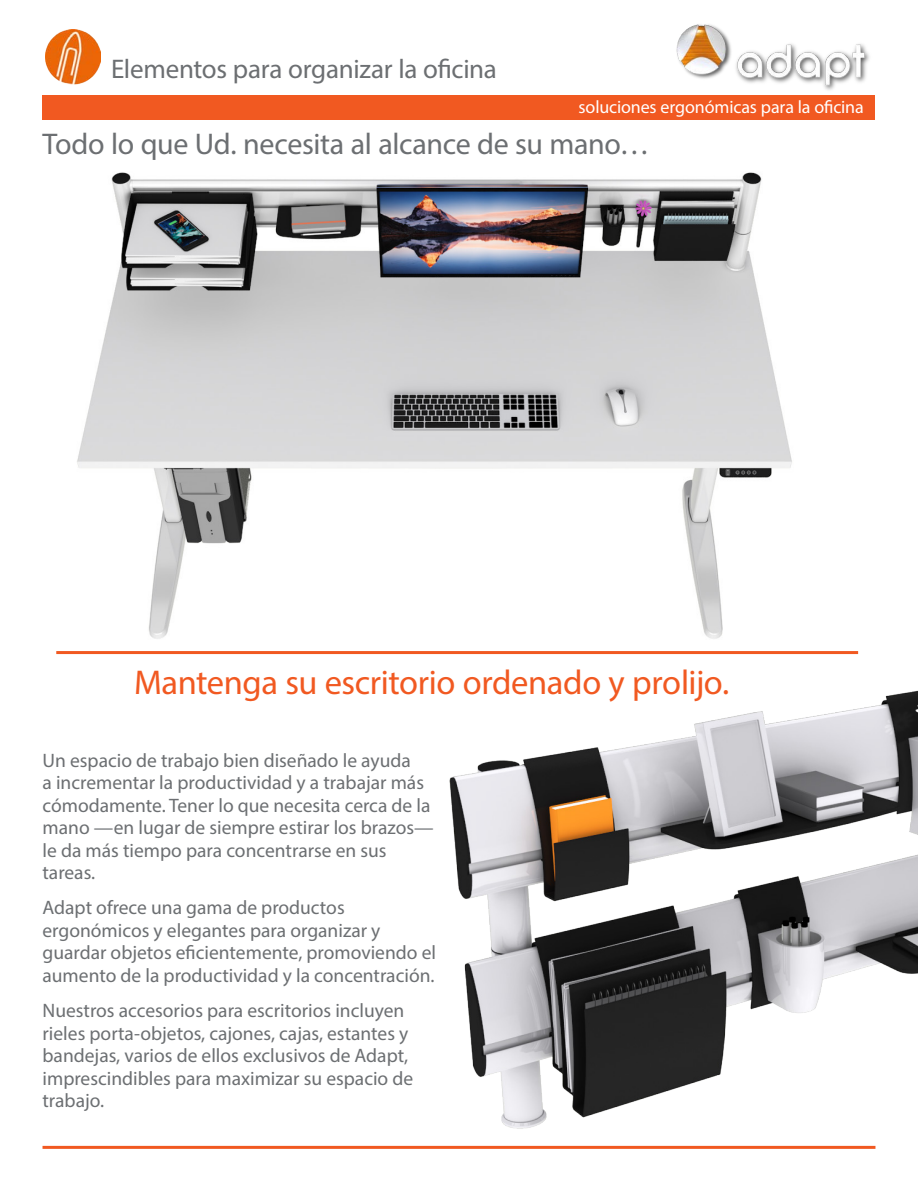
<style>
.page{position:relative;width:918px;height:1188px;background:#fff}
.page>*{position:absolute;margin:0;border:0;box-sizing:border-box;transform-origin:0 0}
.t1{font:34.5px "Myriad Pro";letter-spacing:-.01em;color:#f15921}
.t2{font:30px "Myriad Pro";letter-spacing:-.01em;color:#6c6f72}
.t3{font:27px "Myriad Pro";letter-spacing:-.01em;color:#6c6f72}
.parrafo_1{font:19.5px/22.5px "Myriad Pro";color:#6c6f72}
.t4{font:18px "Myriad Pro";letter-spacing:-.005em;color:#fff}
</style>
<div class="page">
<img style="left:77px;top:172px;width:715px;height:467px">
<img style="left:676px;top:24px;width:194px;height:66px">
<img style="left:46px;top:29px;width:54px;height:56px">
<div style="left:43px;top:95px;width:832px;height:25px;background:#f15921"></div>
<hr style="left:56px;top:651px;width:802px;height:3px;background:#f15921">
<hr style="left:43px;top:1146px;width:832px;height:3px;background:#f15921">
<img style="left:449px;top:690px;width:469px;height:439px">
<p class="t3" style="left:111px;top:52px;width:387px">Elementos para organizar la oficina</p>
<p class="t4" style="left:579px;top:96px;width:287px">soluciones ergonómicas para la oficina</p>
<p class="t2" style="left:43px;top:126px;width:608px">Todo lo que Ud. necesita al alcance de su mano…</p>
<p class="t1" style="left:134px;top:661px;width:597px">Mantenga su escritorio ordenado y prolijo.</p>
<p class="parrafo_1" style="left:43px;top:749px;width:393px">Un espacio de trabajo bien diseñado le ayuda<br>a incrementar la productividad y a trabajar más cómodamente. Tener lo que necesita cerca de la mano —en lugar de siempre estirar los brazos— le da más tiempo para concentrarse en sus tareas.</p>
<p class="parrafo_1" style="left:43px;top:896px;width:395px">Adapt ofrece una gama de productos ergonómicos y elegantes para organizar y guardar objetos eficientemente, promoviendo el aumento de la productividad y la concentración.</p>
<p class="parrafo_1" style="left:43px;top:999px;width:372px">Nuestros accesorios para escritorios incluyen rieles porta-objetos, cajones, cajas, estantes y bandejas, varios de ellos exclusivos de Adapt, imprescindibles para maximizar su espacio de trabajo.</p>
</div>
